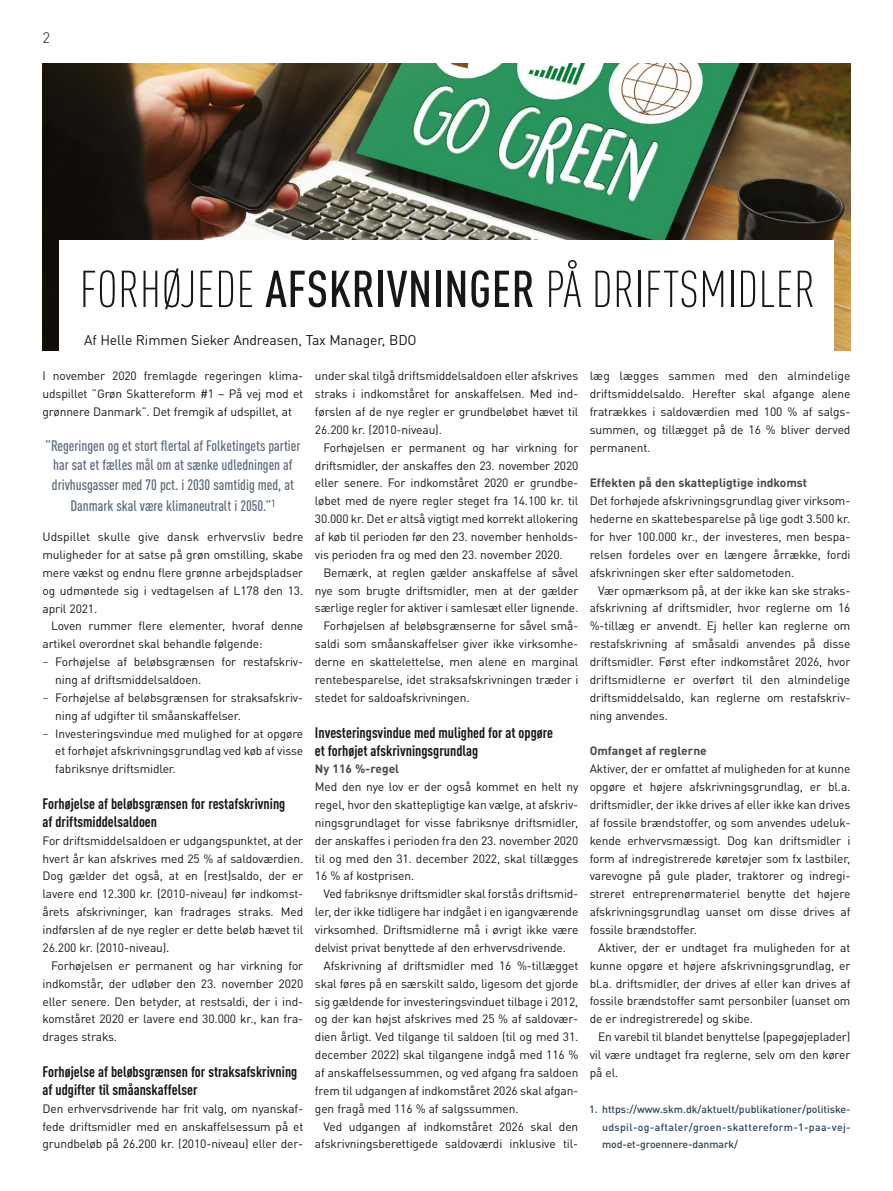
<style>
.page{position:relative;width:893px;height:1191px;background:#fff}
.page>*{position:absolute;margin:0;border:0;box-sizing:border-box;transform-origin:0 0}
.t1{font:300 condensed 51px "DINOT";letter-spacing:.01em;color:#181716}
.t2{font:700 condensed 15px/18px "DINOT";color:#181716}
.t3{font:500 condensed 15px/19.5px "DINOT";color:#5b6877;text-align:center}
.t4{font:300 15px "DINOT";color:#181716}
.t5{font:13.95px "DINOT";letter-spacing:-.01em;color:#181716}
.t6{font:12px/17.9px "DINOT";letter-spacing:-.01em;color:#181716;text-align:justify}
.t7{font:700 12px "DINOT";color:#484847}
.t8{font:500 10.5px/17.9px "DINOT";letter-spacing:.02em;color:#2f4556;text-align:justify}
.s1{font-weight:500}
.s2{font-family:"Chronicle Text G1"}
</style>
<div class="page">
<img style="left:43px;top:64px;width:807px;height:286px">
<div style="left:59px;top:240px;width:774px;height:121px;background:#fff"></div>
<p class="t4" style="left:43px;top:28px;width:9px">2</p>
<h1 class="t1" style="left:80px;top:260px;width:737px">FORHØJEDE <span class="s1">AFSKRIVNINGER</span> PÅ DRIFTSMIDLER</h1>
<p class="t5" style="left:84px;top:331px;width:334px">Af Helle Rimmen Sieker Andreasen, Tax Manager, BDO</p>
<p class="t6" style="left:315px;top:367px;width:265px">under skal tilgå driftsmiddelsaldoen eller afskrives straks i indkomståret for anskaffelsen. Med ind&shy;førslen af de nye regler er grundbeløbet hævet til 26.200 kr. (2010-niveau).</p>
<p class="t6" style="left:315px;top:438px;width:265px;text-indent:9px">Forhøjelsen er permanent og har virkning for driftsmidler, der anskaffes den 23. november 2020 eller senere. For indkomståret 2020 er grundbe&shy;løbet med de nyere regler steget fra 14.100 kr. til 30.000 kr. Det er altså vigtigt med korrekt allokering af køb til perioden før den 23. november henholds&shy;vis perioden fra og med den 23. november 2020.</p>
<p class="t6" style="left:323px;top:563px;width:256px">Bemærk, at reglen gælder anskaffelse af såvel</p>
<p class="t6" style="left:315px;top:581px;width:265px">nye som brugte driftsmidler, men at der gælder</p>
<p class="t6" style="left:315px;top:599px;width:265px">særlige regler for aktiver i samlesæt eller lignende.</p>
<p class="t6" style="left:323px;top:617px;width:256px">Forhøjelsen af beløbsgrænserne for såvel små-</p>
<p class="t6" style="left:315px;top:635px;width:265px">saldi som småanskaffelser giver ikke virksomhe-</p>
<p class="t6" style="left:315px;top:652px;width:265px">derne en skattelettelse, men alene en marginal</p>
<p class="t6" style="left:315px;top:670px;width:265px">rentebesparelse, idet straksafskrivningen træder i</p>
<p class="t6" style="left:315px;top:688px;width:156px">stedet for saldoafskrivningen.</p>
<p class="t2" style="left:315px;top:723px;width:240px">Investeringsvindue med mulighed for at opgøre et forhøjet afskrivningsgrundlag</p>
<p class="t7" style="left:315px;top:761px;width:86px">Ny 116 %-regel</p>
<p class="t6" style="left:315px;top:777px;width:265px">Med den nye lov er der også kommet en helt ny regel, hvor den skattepligtige kan vælge, at afskriv&shy;ningsgrundlaget for visse fabriksnye driftsmidler, der anskaffes i perioden fra den 23. november 2020 til og med den 31. december 2022, skal tillægges 16 % af kostprisen.</p>
<p class="t6" style="left:315px;top:885px;width:265px;text-indent:9px">Ved fabriksnye driftsmidler skal forstås driftsmid&shy;ler, der ikke tidligere har indgået i en igangværende virksomhed. Driftsmidlerne må i øvrigt ikke være delvist privat benyttede af den erhvervsdrivende.</p>
<p class="t6" style="left:315px;top:956px;width:265px;text-indent:9px">Afskrivning af driftsmidler med 16 %-tillægget skal føres på en særskilt saldo, ligesom det gjorde sig gældende for investeringsvinduet tilbage i 2012, og der kan højst afskrives med 25 % af saldovær&shy;dien årligt. Ved tilgange til saldoen (til og med 31. december 2022) skal tilgangene indgå med 116 % af anskaffelsessummen, og ved afgang fra saldoen frem til udgangen af indkomståret 2026 skal afgan&shy;gen fragå med 116 % af salgssummen.</p>
<p class="t6" style="left:315px;top:1117px;width:265px;text-align:right">Ved udgangen af indkomståret 2026 skal den afskrivningsberettigede saldoværdi inklusive til-</p>
<p class="t6" style="left:43px;top:367px;width:262px">I november 2020 fremlagde regeringen klima&shy;udspillet ”Grøn Skattereform #1 – På vej mod et grønnere Danmark”. Det fremgik af udspillet, at</p>
<p class="t3" style="left:45px;top:435px;width:257px">”Regeringen og et stort flertal af Folketingets partier har sat et fælles mål om at sænke udledningen af drivhusgasser med 70 pct. i 2030 samtidig med, at</p>
<p class="t3" style="left:71px;top:495px;width:206px">Danmark skal være klimaneutralt i 2050.”<sup>1</sup></p>
<p class="t6" style="left:43px;top:527px;width:262px">Udspillet skulle give dansk erhvervsliv bedre muligheder for at satse på grøn omstilling, skabe mere vækst og endnu flere grønne arbejdspladser og udmøntede sig i vedtagelsen af L178 den 13. april 2021.</p>
<p class="t6" style="left:51px;top:617px;width:254px">Loven rummer flere elementer, hvoraf denne</p>
<p class="t6" style="left:43px;top:635px;width:222px">artikel overordnet skal behandle følgende:</p>
<p class="t6" style="left:43px;top:652px;width:262px"><span class="s2">−</span> Forhøjelse af beløbsgrænsen for restafskriv-</p>
<p class="t6" style="left:55px;top:670px;width:148px">ning af driftsmiddelsaldoen.</p>
<p class="t6" style="left:43px;top:688px;width:262px"><span class="s2">−</span> Forhøjelse af beløbsgrænsen for straksafskriv-</p>
<p class="t6" style="left:55px;top:706px;width:187px">ning af udgifter til småanskaffelser.</p>
<p class="t6" style="left:43px;top:724px;width:262px"><span class="s2">−</span> Investeringsvindue med mulighed for at opgøre</p>
<p class="t6" style="left:55px;top:742px;width:250px">et forhøjet afskrivningsgrundlag ved køb af visse</p>
<p class="t6" style="left:55px;top:760px;width:122px">fabriksnye driftsmidler.</p>
<p class="t2" style="left:43px;top:794px;width:244px">Forhøjelse af beløbsgrænsen for restafskrivning af driftsmiddelsaldoen</p>
<p class="t6" style="left:43px;top:831px;width:262px">For driftsmiddelsaldoen er udgangspunktet, at der hvert år kan afskrives med 25 % af saldoværdien.<br>Dog gælder det også, at en (rest)saldo, der er lavere end 12.300 kr. (2010-niveau) før indkomst&shy;årets afskrivninger, kan fradrages straks. Med indførslen af de nye regler er dette beløb hævet til 26.200 kr. (2010-niveau).</p>
<p class="t6" style="left:43px;top:956px;width:262px;text-indent:9px">Forhøjelsen er permanent og har virkning for indkomstår, der udløber den 23. november 2020 eller senere. Den betyder, at restsaldi, der i ind&shy;komståret 2020 er lavere end 30.000 kr., kan fra&shy;drages straks.</p>
<p class="t2" style="left:43px;top:1062px;width:256px">Forhøjelse af beløbsgrænsen for straksafskrivning af udgifter til småanskaffelser</p>
<p class="t6" style="left:43px;top:1099px;width:262px">Den erhvervsdrivende har frit valg, om nyanskaf&shy;fede driftsmidler med en anskaffelsessum på et grundbeløb på 26.200 kr. (2010-niveau) eller der-</p>
<p class="t8" style="left:602px;top:1099px;width:250px;text-indent:-13px">1. https://www.skm.dk/aktuelt/publikationer/politiske&shy;udspil-og-aftaler/groen-skattereform-1-paa-vej&shy;mod-et-groennere-danmark/</p>
<p class="t6" style="left:590px;top:367px;width:262px">læg lægges sammen med den almindelige driftsmiddelsaldo. Herefter skal afgange alene fratrækkes i saldoværdien med 100 % af salgs&shy;summen, og tillægget på de 16 % bliver derved permanent.</p>
<p class="t7" style="left:590px;top:475px;width:219px">Effekten på den skattepligtige indkomst</p>
<p class="t6" style="left:590px;top:492px;width:262px">Det forhøjede afskrivningsgrundlag giver virksom&shy;hederne en skattebesparelse på lige godt 3.500 kr. for hver 100.000 kr., der investeres, men bespa&shy;relsen fordeles over en længere årrække, fordi afskrivningen sker efter saldometoden.</p>
<p class="t6" style="left:590px;top:581px;width:262px;text-indent:9px">Vær opmærksom på, at der ikke kan ske straks&shy;afskrivning af driftsmidler, hvor reglerne om 16 %-tillæg er anvendt. Ej heller kan reglerne om restafskrivning af småsaldi anvendes på disse driftsmidler. Først efter indkomståret 2026, hvor driftsmidlerne er overført til den almindelige driftsmiddelsaldo, kan reglerne om restafskriv&shy;ning anvendes.</p>
<p class="t7" style="left:590px;top:743px;width:119px">Omfanget af reglerne</p>
<p class="t6" style="left:590px;top:759px;width:262px">Aktiver, der er omfattet af muligheden for at kunne opgøre et højere afskrivningsgrundlag, er bl.a. driftsmidler, der ikke drives af eller ikke kan drives af fossile brændstoffer, og som anvendes udeluk&shy;kende erhvervsmæssigt. Dog kan driftsmidler i form af indregistrerede køretøjer som fx lastbiler, varevogne på gule plader, traktorer og indregi&shy;streret entreprenørmateriel benytte det højere afskrivningsgrundlag uanset om disse drives af fossile brændstoffer.</p>
<p class="t6" style="left:590px;top:938px;width:262px;text-indent:9px">Aktiver, der er undtaget fra muligheden for at kunne opgøre et højere afskrivningsgrundlag, er bl.a. driftsmidler, der drives af eller kan drives af fossile brændstoffer samt personbiler (uanset om de er indregistrerede) og skibe.</p>
<p class="t6" style="left:590px;top:1027px;width:262px;text-indent:9px">En varebil til blandet benyttelse (papegøjeplader) vil være undtaget fra reglerne, selv om den kører på el.</p>
</div>
